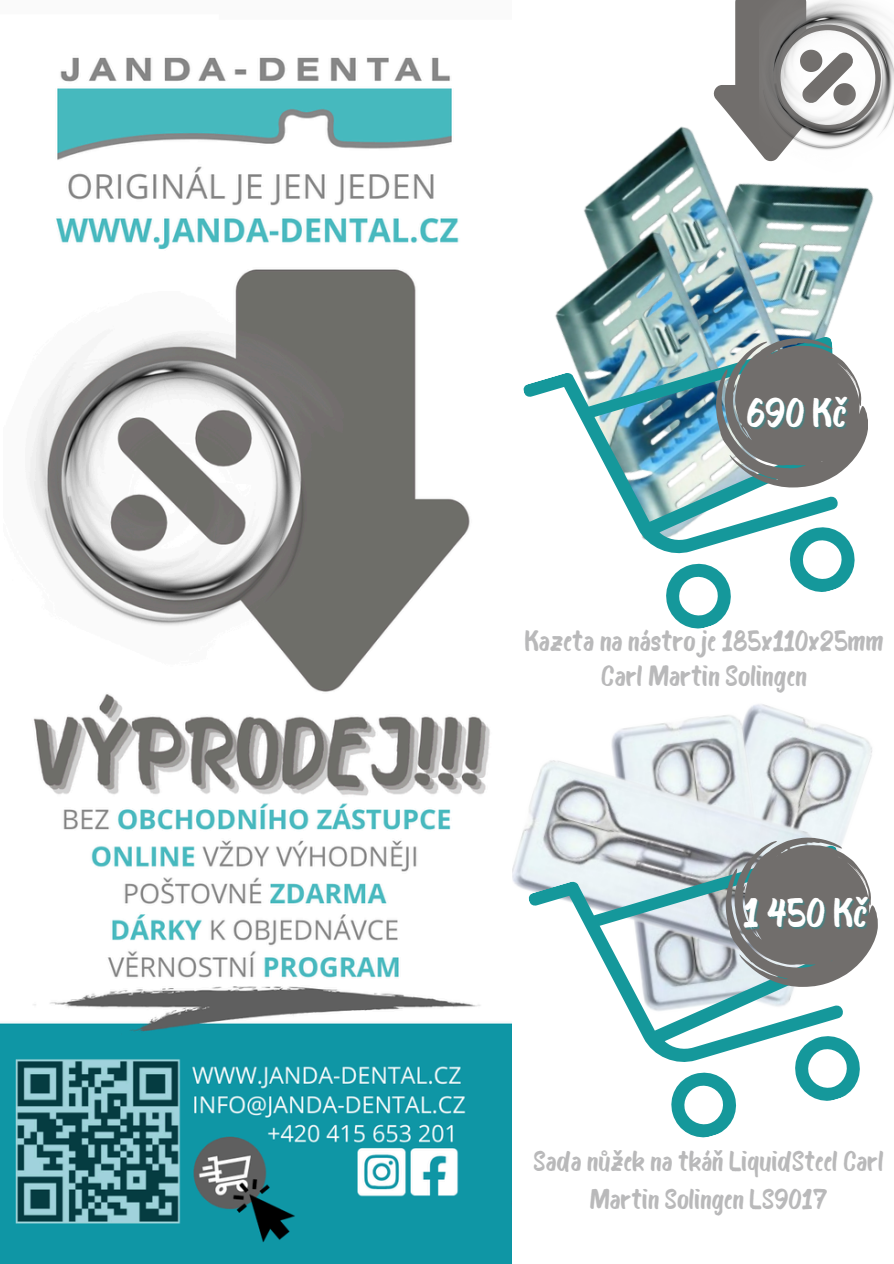
<style>
.page{position:relative;width:894px;height:1264px;background:#fff}
.page>*{position:absolute;margin:0;border:0;box-sizing:border-box;transform-origin:0 0}
.t1{font:39.75px "Bosk";color:#fff}
.t2{font:28.35px/34.8px "Bosk";color:#b9b9ba;text-align:center}
.t3{font:27.6px/38.2px "Bosk";color:#b9b9ba;text-align:center}
</style>
<div class="page">
<div style="left:735px;top:0;width:24px;height:79px;background:#716e6c"></div>
<img style="left:797px;top:715px;width:75px;height:66px">
<img style="left:621px;top:704px;width:176px;height:26px">
<img style="left:512px;top:730px;width:351px;height:160px">
<svg style="left:527px;top:807px;width:351px;height:255px"></svg>
<svg style="left:671px;top:1072px;width:65px;height:66px"></svg>
<svg style="left:787px;top:1028px;width:80px;height:73px"></svg>
<svg style="left:725px;top:837px;width:152px;height:150px;background:#8b8c8c"></svg>
<img style="left:0;top:57px;width:511px;height:1206px">
<img style="left:759px;top:0;width:134px;height:89px">
<img style="left:847px;top:89px;width:46px;height:184px">
<img style="left:612px;top:79px;width:235px;height:219px">
<img style="left:487px;top:184px;width:331px;height:411px">
<img style="left:522px;top:298px;width:346px;height:286px">
<svg style="left:658px;top:556px;width:80px;height:73px"></svg>
<svg style="left:782px;top:519px;width:80px;height:76px"></svg>
<svg style="left:715px;top:338px;width:152px;height:149px;background:#868b8a"></svg>
<p class="t1" style="left:746px;top:397px;width:103px">690 Kč</p>
<p class="t2" style="left:524px;top:626px;width:360px">Kazeta na nástroje 185x110x25mm<br>Carl Martin Solingen</p>
<p class="t1" style="left:743px;top:897px;width:127px">1 450 Kč</p>
<p class="t3" style="left:533px;top:1145px;width:352px">Sada nůžek na tkáň LiquidSteel Carl<br>Martin Solingen LS9017</p>
</div>
